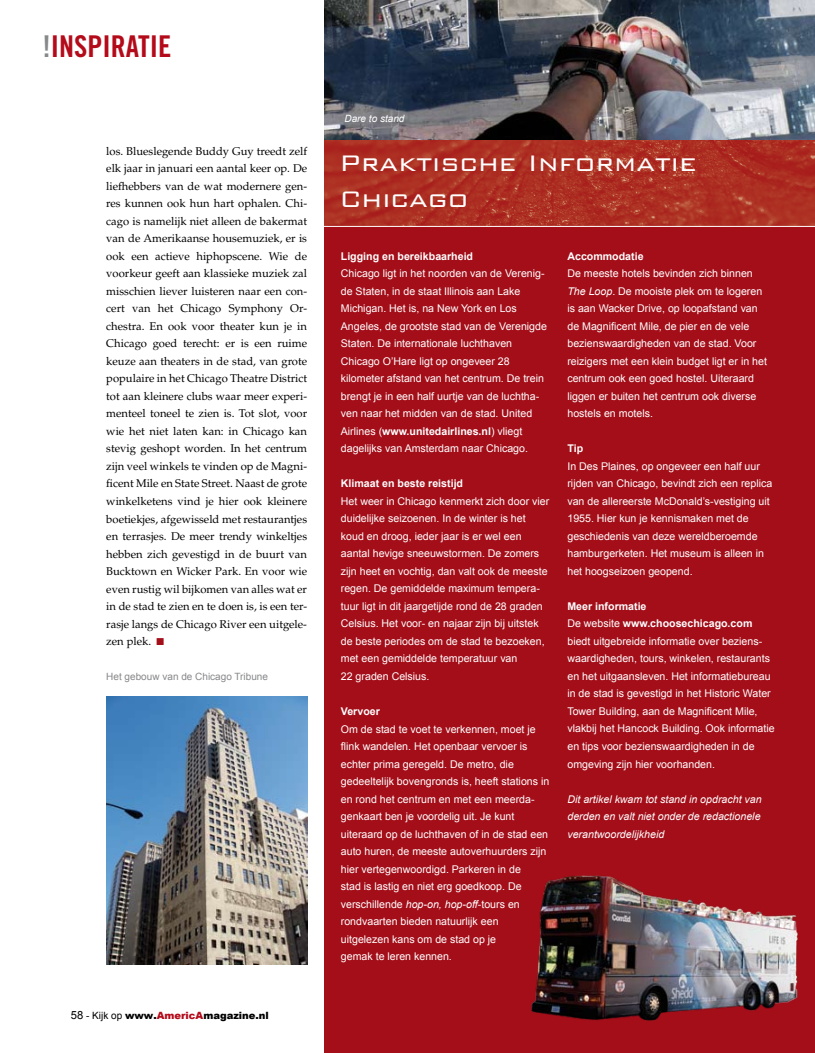
<style>
.page{position:relative;width:815px;height:1053px;background:#fff}
.page>*{position:absolute;margin:0;border:0;box-sizing:border-box;transform-origin:0 0}
.t1{font:300 30px/36px "Bank Gothic";color:#fff}
.t2{font:30px "Trade Gothic LT Std Bd Cn 20";color:#b40b1a}
.t3{font:11.25px/17.5px "Palatino LT Std";color:#000;text-align:justify}
.t4{font:10.62px/17.5px "Arial";color:#fff}
.t5{font:italic 10.62px/17.5px "Arial";color:#fff;text-align:justify}
.t6{font:900 10px "Arial";color:#000}
.t7{font:10px "Arial";color:#87888a}
.t8{font:italic 10px "Arial";color:#fff}
.s1{color:#87888a}
.s2{color:#a30e19}
.s3{font-weight:400;font-size:11.25px}
.s4{font-weight:400}
.s5{color:#b40b1a}
.s6{font-weight:700}
.s7{font-style:italic}
</style>
<div class="page">
<img style="left:325px;top:0;width:490px;height:140px">
<div style="left:325px;top:214px;width:490px;height:838px;background:#a30e19"></div>
<img style="left:325px;top:140px;width:490px;height:86px">
<hr style="left:315px;top:226px;width:500px;height:1px;background:#fff">
<img style="left:106px;top:696px;width:201px;height:268px">
<img style="left:531px;top:875px;width:267px;height:146px">
<p class="t2" style="left:43px;top:28px;width:72px"><span class="s1">!</span>INSPIRATIE</p>
<p class="t3" style="left:106px;top:142px;width:202px">los. Blueslegende Buddy Guy treedt zelf elk jaar in januari een aantal keer op. De liefhebbers van de wat modernere gen&shy;res kunnen ook hun hart ophalen. Chi&shy;cago is namelijk niet alleen de bakermat van de Amerikaanse housemuziek, er is ook een actieve hiphopscene. Wie de voorkeur geeft aan klassieke muziek zal misschien liever luisteren naar een con&shy;cert van het Chicago Symphony Or&shy;chestra. En ook voor theater kun je in Chicago goed terecht: er is een ruime keuze aan theaters in de stad, van grote populaire in het Chicago Theatre District tot aan kleinere clubs waar meer experi&shy;menteel toneel te zien is. Tot slot, voor wie het niet laten kan: in Chicago kan stevig geshopt worden. In het centrum zijn veel winkels te vinden op de Magni&shy;ficent Mile en State Street. Naast de grote winkelketens vind je hier ook kleinere boetiekjes, afgewisseld met restaurantjes en terrasjes. De meer trendy winkeltjes hebben zich gevestigd in de buurt van Bucktown en Wicker Park. En voor wie even rustig wil bijkomen van alles wat er in de stad te zien en te doen is, is een ter&shy;rasje langs de Chicago River een uitgele&shy;zen plek. <span class="s2">■</span></p>
<p class="t7" style="left:106px;top:670px;width:163px">Het gebouw van de Chicago Tribune</p>
<p class="t6" style="left:71px;top:1009px;width:200px"><span class="s3">58</span> <span class="s4">- Kijk op</span> www.<span class="s5">AmericA</span>magazine.nl</p>
<p class="t8" style="left:345px;top:112px;width:62px">Dare to stand</p>
<p class="t1" style="left:339px;top:142px;width:359px">Praktische Informatie<br>Chicago</p>
<p class="t4" style="left:341px;top:247px;width:208px"><span class="s6">Ligging en bereikbaarheid<br></span>Chicago ligt in het noorden van de Verenig&shy;de Staten, in de staat Illinois aan Lake Michigan. Het is, na New York en Los Angeles, de grootste stad van de Verenigde Staten. De internationale luchthaven Chicago O’Hare ligt op ongeveer 28 kilometer afstand van het centrum. De trein brengt je in een half uurtje van de luchtha&shy;ven naar het midden van de stad. United Airlines (<span class="s6">www.unitedairlines.nl</span>) vliegt dagelijks van Amsterdam naar Chicago.</p>
<p class="t4" style="left:341px;top:475px;width:210px"><span class="s6">Klimaat en beste reistijd<br></span>Het weer in Chicago kenmerkt zich door vier duidelijke seizoenen. In de winter is het koud en droog, ieder jaar is er wel een aantal hevige sneeuwstormen. De zomers zijn heet en vochtig, dan valt ook de meeste regen. De gemiddelde maximum tempera&shy;tuur ligt in dit jaargetijde rond de 28 graden Celsius. Het voor- en najaar zijn bij uitstek de beste periodes om de stad te bezoeken, met een gemiddelde temperatuur van<br>22 graden Celsius.</p>
<p class="t4" style="left:341px;top:702px;width:210px"><span class="s6">Vervoer<br></span>Om de stad te voet te verkennen, moet je flink wandelen. Het openbaar vervoer is echter prima geregeld. De metro, die gedeeltelijk bovengronds is, heeft stations in en rond het centrum en met een meerda&shy;genkaart ben je voordelig uit. Je kunt uiteraard op de luchthaven of in de stad een auto huren, de meeste autoverhuurders zijn hier vertegenwoordigd. Parkeren in de<br>stad is lastig en niet erg goedkoop. De verschillende <span class="s7">hop-on, hop-off</span>-tours en rondvaarten bieden natuurlijk een uitgelezen kans om de stad op je<br>gemak te leren kennen.</p>
<p class="t4" style="left:567px;top:247px;width:201px"><span class="s6">Accommodatie<br></span>De meeste hotels bevinden zich binnen <span class="s7">The Loop</span>. De mooiste plek om te logeren is aan Wacker Drive, op loopafstand van de Magnificent Mile, de pier en de vele bezienswaardigheden van de stad. Voor reizigers met een klein budget ligt er in het centrum ook een goed hostel. Uiteraard liggen er buiten het centrum ook diverse hostels en motels.</p>
<p class="t4" style="left:567px;top:440px;width:206px"><span class="s6">Tip<br></span>In Des Plaines, op ongeveer een half uur rijden van Chicago, bevindt zich een replica van de allereerste McDonald’s-vestiging uit 1955. Hier kun je kennismaken met de geschiedenis van deze wereldberoemde hamburgerketen. Het museum is alleen in het hoogseizoen geopend.</p>
<p class="t4" style="left:567px;top:597px;width:209px"><span class="s6">Meer informatie<br></span>De website <span class="s6">www.choosechicago.com </span>biedt uitgebreide informatie over beziens&shy;waardigheden, tours, winkelen, restaurants en het uitgaansleven. Het informatiebureau in de stad is gevestigd in het Historic Water Tower Building, aan de Magnificent Mile, vlakbij het Hancock Building. Ook informatie en tips voor bezienswaardigheden in de omgeving zijn hier voorhanden.</p>
<p class="t5" style="left:567px;top:790px;width:196px">Dit artikel kwam tot stand in opdracht van derden en valt niet onder de redactionele verantwoordelijkheid</p>
</div>
